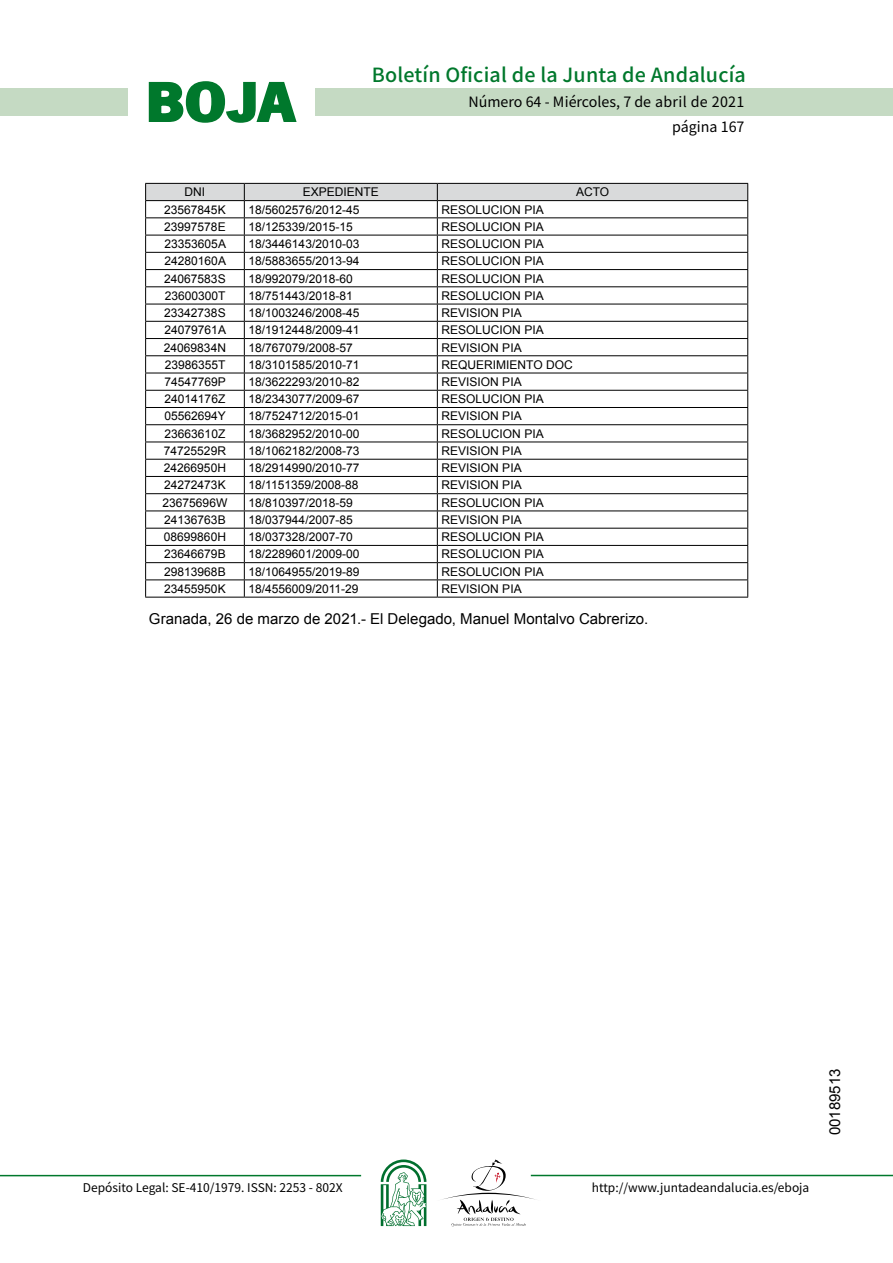
<style>
.page{position:relative;width:893px;height:1263px;background:#fff}
.page>*{position:absolute;margin:0;border:0;box-sizing:border-box;transform-origin:0 0}
.t1{font:700 57.75px "News Got T";color:#00782c;scale:1.14 1}
.t2{font:500 19.5px "Noto Sans HK";letter-spacing:.01em;color:#00782c}
.t3{font:15px "Arial";color:#000}
.t4{font:14.25px/24.5px "Noto Sans HK";color:#000;text-align:right}
.t5{font:12px "Arial";color:#000}
.t6{font:12px "Noto Sans HK";color:#000}
</style>
<div class="page">
<div style="left:315px;top:88px;width:577px;height:28px;background:#c5dac3"></div>
<div style="left:0;top:88px;width:128px;height:28px;background:#c5dac3"></div>
<hr style="left:0;top:1175px;width:361px;height:1px;background:#00782c">
<hr style="left:531px;top:1175px;width:361px;height:1px;background:#00782c">
<svg style="left:148px;top:81px;width:149px;height:42px"></svg>
<svg style="left:442px;top:1159px;width:100px;height:67px"></svg>
<svg style="left:381px;top:1160px;width:45px;height:66px"></svg>
<svg style="left:145px;top:183px;width:603px;height:414px"></svg>
<hr style="left:145px;top:597px;width:99px;height:1px;background:#000">
<hr style="left:244px;top:597px;width:193px;height:1px;background:#000">
<hr style="left:437px;top:597px;width:311px;height:1px;background:#000">
<h1 class="t1" style="left:145px;top:68px;width:133px">BOJA</h1>
<h2 class="t2" style="left:372px;top:64px;width:375px">Boletín Oficial de la Junta de Andalucía</h2>
<p class="t4" style="left:468px;top:90px;width:277px">Número 64 - Miércoles, 7 de abril de 2021 página 167</p>
<p class="t5" style="left:185px;top:184px;width:22px">DNI</p>
<p class="t5" style="left:303px;top:184px;width:78px">EXPEDIENTE</p>
<p class="t5" style="left:576px;top:184px;width:35px">ACTO</p>
<p class="t5" style="left:164px;top:202px;width:63px">23567845K</p>
<p class="t5" style="left:248px;top:202px;width:112px">18/5602576/2012-45</p>
<p class="t5" style="left:441px;top:202px;width:104px">RESOLUCION PIA</p>
<p class="t5" style="left:164px;top:219px;width:63px">23997578E</p>
<p class="t5" style="left:248px;top:219px;width:106px">18/125339/2015-15</p>
<p class="t5" style="left:441px;top:219px;width:104px">RESOLUCION PIA</p>
<p class="t5" style="left:165px;top:236px;width:63px">23353605A</p>
<p class="t5" style="left:248px;top:236px;width:112px">18/3446143/2010-03</p>
<p class="t5" style="left:441px;top:236px;width:104px">RESOLUCION PIA</p>
<p class="t5" style="left:165px;top:253px;width:63px">24280160A</p>
<p class="t5" style="left:248px;top:253px;width:112px">18/5883655/2013-94</p>
<p class="t5" style="left:441px;top:253px;width:104px">RESOLUCION PIA</p>
<p class="t5" style="left:164px;top:270px;width:63px">24067583S</p>
<p class="t5" style="left:248px;top:270px;width:106px">18/992079/2018-60</p>
<p class="t5" style="left:441px;top:270px;width:104px">RESOLUCION PIA</p>
<p class="t5" style="left:165px;top:288px;width:62px">23600300T</p>
<p class="t5" style="left:248px;top:288px;width:106px">18/751443/2018-81</p>
<p class="t5" style="left:441px;top:288px;width:104px">RESOLUCION PIA</p>
<p class="t5" style="left:164px;top:305px;width:63px">23342738S</p>
<p class="t5" style="left:248px;top:305px;width:112px">18/1003246/2008-45</p>
<p class="t5" style="left:441px;top:305px;width:82px">REVISION PIA</p>
<p class="t5" style="left:165px;top:322px;width:63px">24079761A</p>
<p class="t5" style="left:248px;top:322px;width:112px">18/1912448/2009-41</p>
<p class="t5" style="left:441px;top:322px;width:104px">RESOLUCION PIA</p>
<p class="t5" style="left:164px;top:339px;width:64px">24069834N</p>
<p class="t5" style="left:248px;top:339px;width:106px">18/767079/2008-57</p>
<p class="t5" style="left:441px;top:339px;width:82px">REVISION PIA</p>
<p class="t5" style="left:165px;top:357px;width:62px">23986355T</p>
<p class="t5" style="left:248px;top:357px;width:112px">18/3101585/2010-71</p>
<p class="t5" style="left:441px;top:357px;width:133px">REQUERIMIENTO DOC</p>
<p class="t5" style="left:164px;top:374px;width:63px">74547769P</p>
<p class="t5" style="left:248px;top:374px;width:112px">18/3622293/2010-82</p>
<p class="t5" style="left:441px;top:374px;width:82px">REVISION PIA</p>
<p class="t5" style="left:165px;top:391px;width:62px">24014176Z</p>
<p class="t5" style="left:248px;top:391px;width:112px">18/2343077/2009-67</p>
<p class="t5" style="left:441px;top:391px;width:104px">RESOLUCION PIA</p>
<p class="t5" style="left:164px;top:408px;width:63px">05562694Y</p>
<p class="t5" style="left:248px;top:408px;width:112px">18/7524712/2015-01</p>
<p class="t5" style="left:441px;top:408px;width:82px">REVISION PIA</p>
<p class="t5" style="left:165px;top:426px;width:62px">23663610Z</p>
<p class="t5" style="left:248px;top:426px;width:112px">18/3682952/2010-00</p>
<p class="t5" style="left:441px;top:426px;width:104px">RESOLUCION PIA</p>
<p class="t5" style="left:164px;top:443px;width:64px">74725529R</p>
<p class="t5" style="left:248px;top:443px;width:112px">18/1062182/2008-73</p>
<p class="t5" style="left:441px;top:443px;width:82px">REVISION PIA</p>
<p class="t5" style="left:164px;top:460px;width:64px">24266950H</p>
<p class="t5" style="left:248px;top:460px;width:112px">18/2914990/2010-77</p>
<p class="t5" style="left:441px;top:460px;width:82px">REVISION PIA</p>
<p class="t5" style="left:164px;top:477px;width:63px">24272473K</p>
<p class="t5" style="left:248px;top:477px;width:111px">18/1151359/2008-88</p>
<p class="t5" style="left:441px;top:477px;width:82px">REVISION PIA</p>
<p class="t5" style="left:163px;top:495px;width:66px">23675696W</p>
<p class="t5" style="left:248px;top:495px;width:106px">18/810397/2018-59</p>
<p class="t5" style="left:441px;top:495px;width:104px">RESOLUCION PIA</p>
<p class="t5" style="left:164px;top:512px;width:63px">24136763B</p>
<p class="t5" style="left:248px;top:512px;width:106px">18/037944/2007-85</p>
<p class="t5" style="left:441px;top:512px;width:82px">REVISION PIA</p>
<p class="t5" style="left:164px;top:529px;width:64px">08699860H</p>
<p class="t5" style="left:248px;top:529px;width:106px">18/037328/2007-70</p>
<p class="t5" style="left:441px;top:529px;width:104px">RESOLUCION PIA</p>
<p class="t5" style="left:164px;top:546px;width:63px">23646679B</p>
<p class="t5" style="left:248px;top:546px;width:112px">18/2289601/2009-00</p>
<p class="t5" style="left:441px;top:546px;width:104px">RESOLUCION PIA</p>
<p class="t5" style="left:164px;top:564px;width:63px">29813968B</p>
<p class="t5" style="left:248px;top:564px;width:112px">18/1064955/2019-89</p>
<p class="t5" style="left:441px;top:564px;width:104px">RESOLUCION PIA</p>
<p class="t5" style="left:164px;top:581px;width:63px">23455950K</p>
<p class="t5" style="left:248px;top:581px;width:111px">18/4556009/2011-29</p>
<p class="t5" style="left:441px;top:581px;width:82px">REVISION PIA</p>
<p class="t3" style="left:149px;top:609px;width:501px">Granada, 26 de marzo de 2021.- El Delegado, Manuel Montalvo Cabrerizo.</p>
<p class="t6" style="left:83px;top:1181px;width:261px">Depósito Legal: SE-410/1979. ISSN: 2253 - 802X</p>
<p class="t6" style="left:592px;top:1181px;width:219px">http://www.juntadeandalucia.es/eboja</p>
<p class="t3" style="left:825px;top:1135px;width:68px;rotate:-90deg">00189513</p>
</div>
